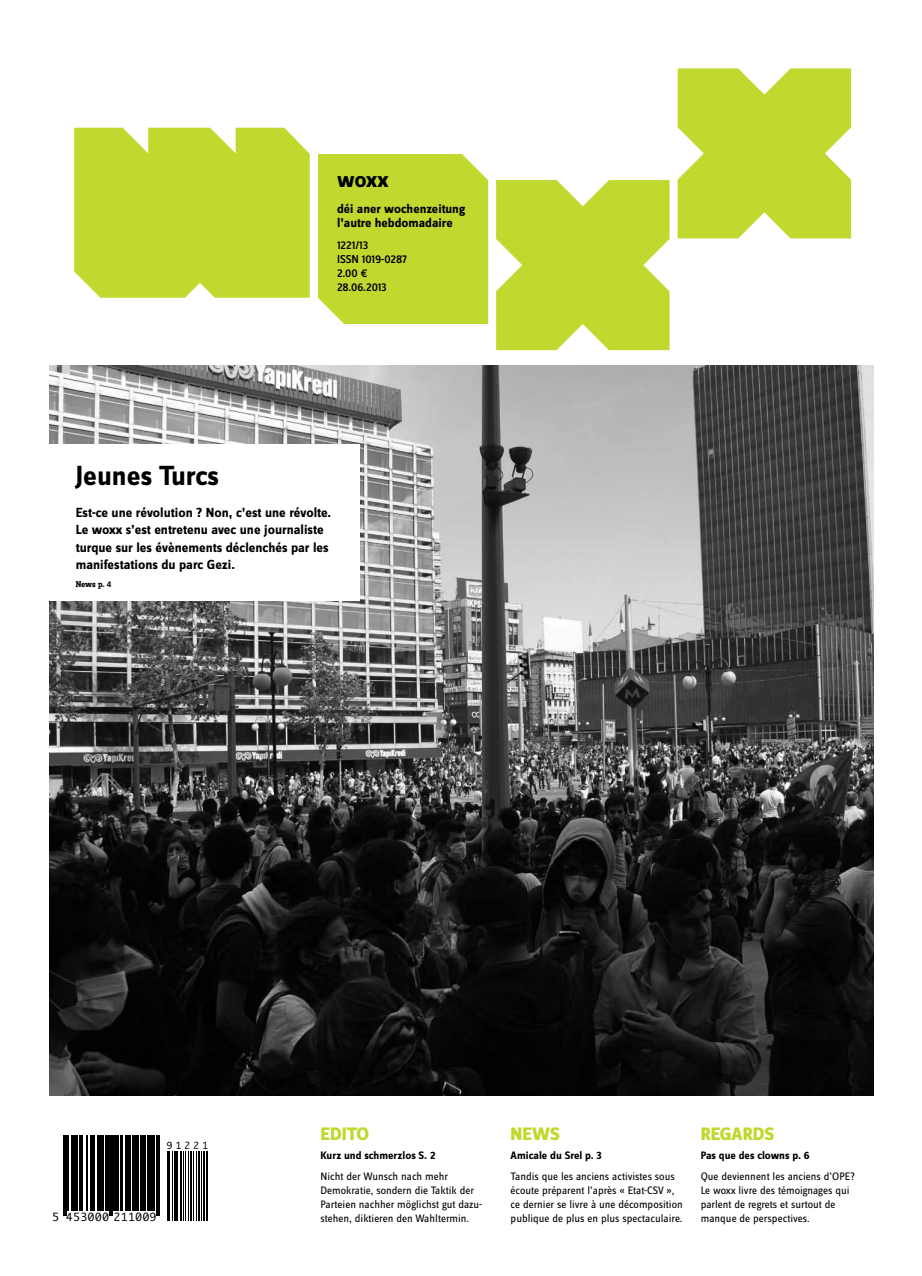
<style>
.page{position:relative;width:922px;height:1276px;background:#fff}
.page>*{position:absolute;margin:0;border:0;box-sizing:border-box;transform-origin:0 0}
.t1{font:700 28.75px "Zine Sans Dis";color:#000}
.t2{font:700 23.12px "Zine Sans Dis";color:#000}
.t3{font:800 18.75px "Zine Sans Dis";letter-spacing:-.01em;color:#c1d82f}
.t4{font:700 13.75px/17.5px "Zine Sans Dis";color:#000}
.t5{font:700 13.12px/14.4px "Zine Sans Dis";color:#000}
.t6{font:500 11.88px/13.8px "Zine Sans Dis";letter-spacing:-.01em;color:#000}
.t7{font:11.25px/13.8px "Zine Sans Dis";color:#000}
.t8{font:700 11.25px "Zine Sans Dis";color:#000}
.t9{font:10.88px "Monaco";letter-spacing:.065em;color:#000}
.t10{font:9.38px "Monaco";letter-spacing:.35em;color:#000}
.t11{font:700 8.75px "Zine Slab Dis";color:#000}
</style>
<div class="page">
<img style="left:50px;top:366px;width:822px;height:729px">
<div style="left:47px;top:444px;width:313px;height:157px;background:#fff"></div>
<svg style="left:63px;top:1135px;width:97px;height:81px;fill:#000"></svg>
<hr style="left:63px;top:1135px;width:1px;height:80px;background:#000">
<hr style="left:65px;top:1135px;width:1px;height:80px;background:#000">
<hr style="left:67px;top:1135px;width:1px;height:75px;background:#000">
<hr style="left:71px;top:1135px;width:2px;height:75px;background:#000">
<hr style="left:74px;top:1135px;width:3px;height:75px;background:#000">
<hr style="left:79px;top:1135px;width:1px;height:75px;background:#000">
<hr style="left:81px;top:1135px;width:1px;height:75px;background:#000">
<hr style="left:86px;top:1135px;width:1px;height:75px;background:#000">
<hr style="left:91px;top:1135px;width:2px;height:75px;background:#000">
<hr style="left:94px;top:1135px;width:1px;height:75px;background:#000">
<hr style="left:98px;top:1135px;width:2px;height:75px;background:#000">
<hr style="left:101px;top:1135px;width:1px;height:75px;background:#000">
<hr style="left:103px;top:1135px;width:1px;height:75px;background:#000">
<hr style="left:106px;top:1135px;width:3px;height:75px;background:#000">
<hr style="left:110px;top:1135px;width:1px;height:80px;background:#000">
<hr style="left:112px;top:1135px;width:1px;height:80px;background:#000">
<hr style="left:114px;top:1135px;width:2px;height:75px;background:#000">
<hr style="left:117px;top:1135px;width:2px;height:75px;background:#000">
<hr style="left:121px;top:1135px;width:2px;height:75px;background:#000">
<hr style="left:125px;top:1135px;width:2px;height:75px;background:#000">
<hr style="left:128px;top:1135px;width:2px;height:75px;background:#000">
<hr style="left:132px;top:1135px;width:2px;height:75px;background:#000">
<hr style="left:135px;top:1135px;width:3px;height:75px;background:#000">
<hr style="left:140px;top:1135px;width:1px;height:75px;background:#000">
<hr style="left:142px;top:1135px;width:3px;height:75px;background:#000">
<hr style="left:147px;top:1135px;width:1px;height:75px;background:#000">
<hr style="left:149px;top:1135px;width:3px;height:75px;background:#000">
<hr style="left:153px;top:1135px;width:1px;height:75px;background:#000">
<hr style="left:156px;top:1135px;width:1px;height:80px;background:#000">
<hr style="left:158px;top:1135px;width:1px;height:80px;background:#000">
<hr style="left:167px;top:1151px;width:1px;height:70px;background:#000">
<hr style="left:168px;top:1151px;width:2px;height:70px;background:#000">
<hr style="left:172px;top:1151px;width:1px;height:70px;background:#000">
<hr style="left:174px;top:1151px;width:2px;height:70px;background:#000">
<hr style="left:177px;top:1151px;width:1px;height:70px;background:#000">
<hr style="left:180px;top:1151px;width:2px;height:70px;background:#000">
<hr style="left:183px;top:1151px;width:1px;height:70px;background:#000">
<hr style="left:185px;top:1151px;width:1px;height:70px;background:#000">
<hr style="left:188px;top:1151px;width:1px;height:70px;background:#000">
<hr style="left:190px;top:1151px;width:2px;height:70px;background:#000">
<hr style="left:193px;top:1151px;width:1px;height:70px;background:#000">
<hr style="left:196px;top:1151px;width:1px;height:70px;background:#000">
<hr style="left:198px;top:1151px;width:2px;height:70px;background:#000">
<hr style="left:201px;top:1151px;width:1px;height:70px;background:#000">
<hr style="left:203px;top:1151px;width:1px;height:70px;background:#000">
<hr style="left:206px;top:1151px;width:2px;height:70px;background:#000">
<svg style="left:496px;top:180px;width:173px;height:170px;background:#c6db42"></svg>
<svg style="left:677px;top:68px;width:173px;height:170px;background:#c6db43"></svg>
<div style="left:318px;top:154px;width:170px;height:170px;background:#c1d82f"></div>
<div style="left:74px;top:128px;width:236px;height:170px;background:#c1d82f"></div>
<h2 class="t2" style="left:337px;top:168px;width:53px">woxx</h2>
<p class="t5" style="left:337px;top:202px;width:130px">déi aner wochenzeitung l’autre hebdomadaire</p>
<p class="t6" style="left:337px;top:239px;width:71px">1221/13<br>ISSN 1019-0287<br>2.00 €<br>28.06.2013</p>
<h1 class="t1" style="left:76px;top:460px;width:145px">Jeunes Turcs</h1>
<p class="t4" style="left:76px;top:504px;width:257px">Est-ce une révolution ? Non, c’est une révolte.<br>Le woxx s’est entretenu avec une journaliste turque sur les évènements déclenchés par les manifestations du parc Gezi.</p>
<p class="t11" style="left:76px;top:579px;width:37px">News p. 4</p>
<p class="t10" style="left:167px;top:1137px;width:43px">91221</p>
<p class="t9" style="left:52px;top:1207px;width:106px">5 453000 211009</p>
<h3 class="t3" style="left:320px;top:1123px;width:50px">EDITO</h3>
<h3 class="t3" style="left:510px;top:1123px;width:51px">NEWS</h3>
<h3 class="t3" style="left:700px;top:1123px;width:75px">REGARDS</h3>
<p class="t8" style="left:320px;top:1149px;width:116px">Kurz und schmerzlos S. 2</p>
<p class="t7" style="left:320px;top:1170px;width:163px">Nicht der Wunsch nach mehr Demokratie, sondern die Taktik der Parteien nachher möglichst gut dazu&shy;stehen, diktieren den Wahltermin.</p>
<p class="t8" style="left:700px;top:1149px;width:110px">Pas que des clowns p. 6</p>
<p class="t7" style="left:700px;top:1170px;width:156px">Que deviennent les anciens d’OPE?<br>Le woxx livre des témoignages qui parlent de regrets et surtout de manque de perspectives.</p>
<p class="t8" style="left:510px;top:1149px;width:93px">Amicale du Srel p. 3</p>
<p class="t7" style="left:510px;top:1170px;width:174px">Tandis que les anciens activistes sous écoute préparent l’après « Etat-CSV », ce dernier se livre à une décomposition publique de plus en plus spectaculaire.</p>
</div>
